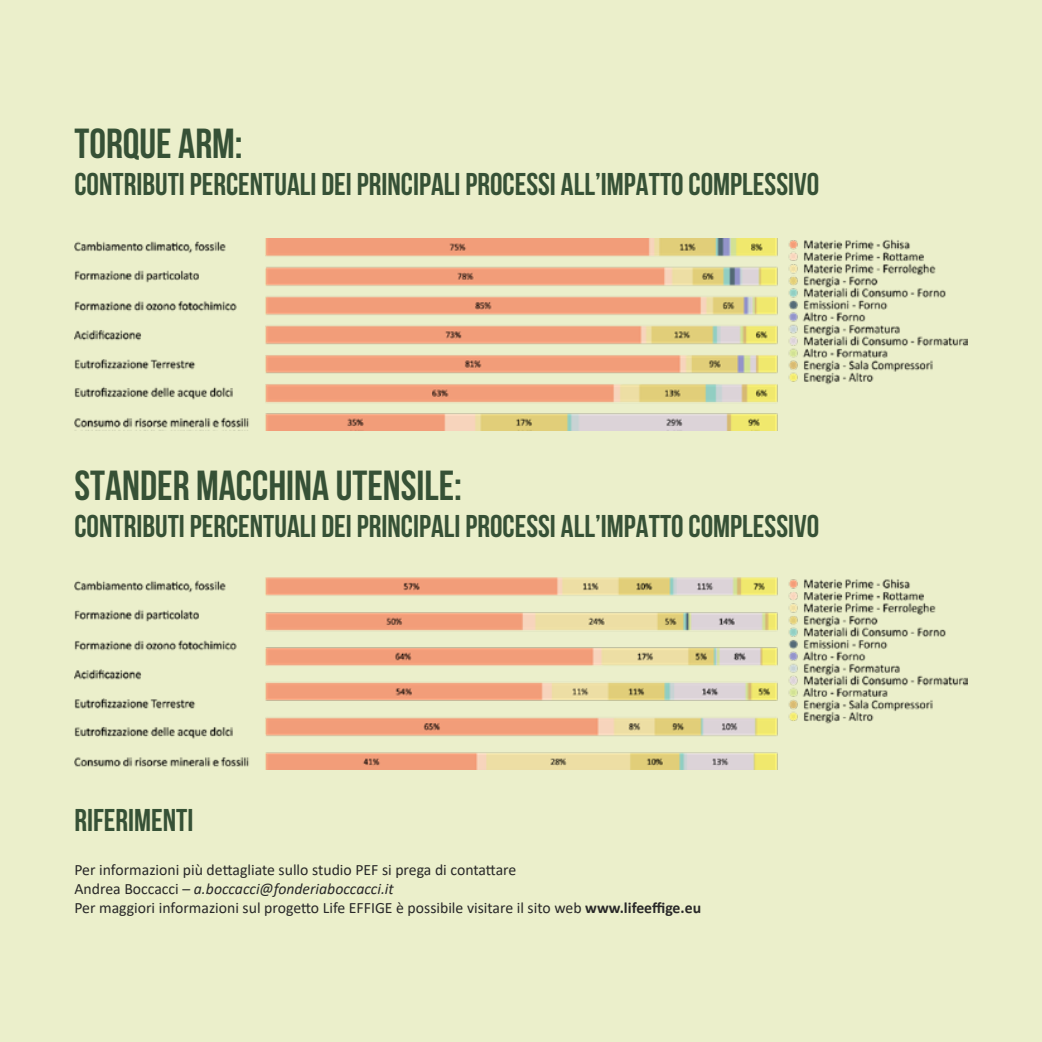
<style>
.page{position:relative;width:1042px;height:1042px;background:#ebefcb}
.page>*{position:absolute;margin:0;border:0;box-sizing:border-box;transform-origin:0 0}
.t1{font:700 42px "Bebas Neue";color:#365136}
.t2{font:700 31.5px "Bebas Neue";color:#365136}
.t3{font:15.75px/18.9px "Calibri";color:#282828}
.s1{font-style:italic}
.s2{font-weight:700}
</style>
<div class="page">
<img style="left:74px;top:578px;width:893px;height:192px">
<img style="left:74px;top:239px;width:893px;height:192px">
<h1 class="t1" style="left:74px;top:120px;width:170px">TORQUE ARM:</h1>
<h2 class="t2" style="left:74px;top:167px;width:746px">CONTRIBUTI PERCENTUALI DEI PRINCIPALI PROCESSI ALL’IMPATTO COMPLESSIVO</h2>
<h1 class="t1" style="left:74px;top:462px;width:389px">STANDER MACCHINA UTENSILE:</h1>
<h2 class="t2" style="left:74px;top:509px;width:746px">CONTRIBUTI PERCENTUALI DEI PRINCIPALI PROCESSI ALL’IMPATTO COMPLESSIVO</h2>
<h2 class="t2" style="left:74px;top:802px;width:121px">RIFERIMENTI</h2>
<p class="t3" style="left:74px;top:860px;width:628px">Per informazioni più dettagliate sullo studio PEF si prega di contattare<br>Andrea Boccacci – <span class="s1">a.boccacci@fonderiaboccacci.it<br></span>Per maggiori informazioni sul progetto Life EFFIGE è possibile visitare il sito web <span class="s2">www.lifeeffige.eu</span></p>
</div>
